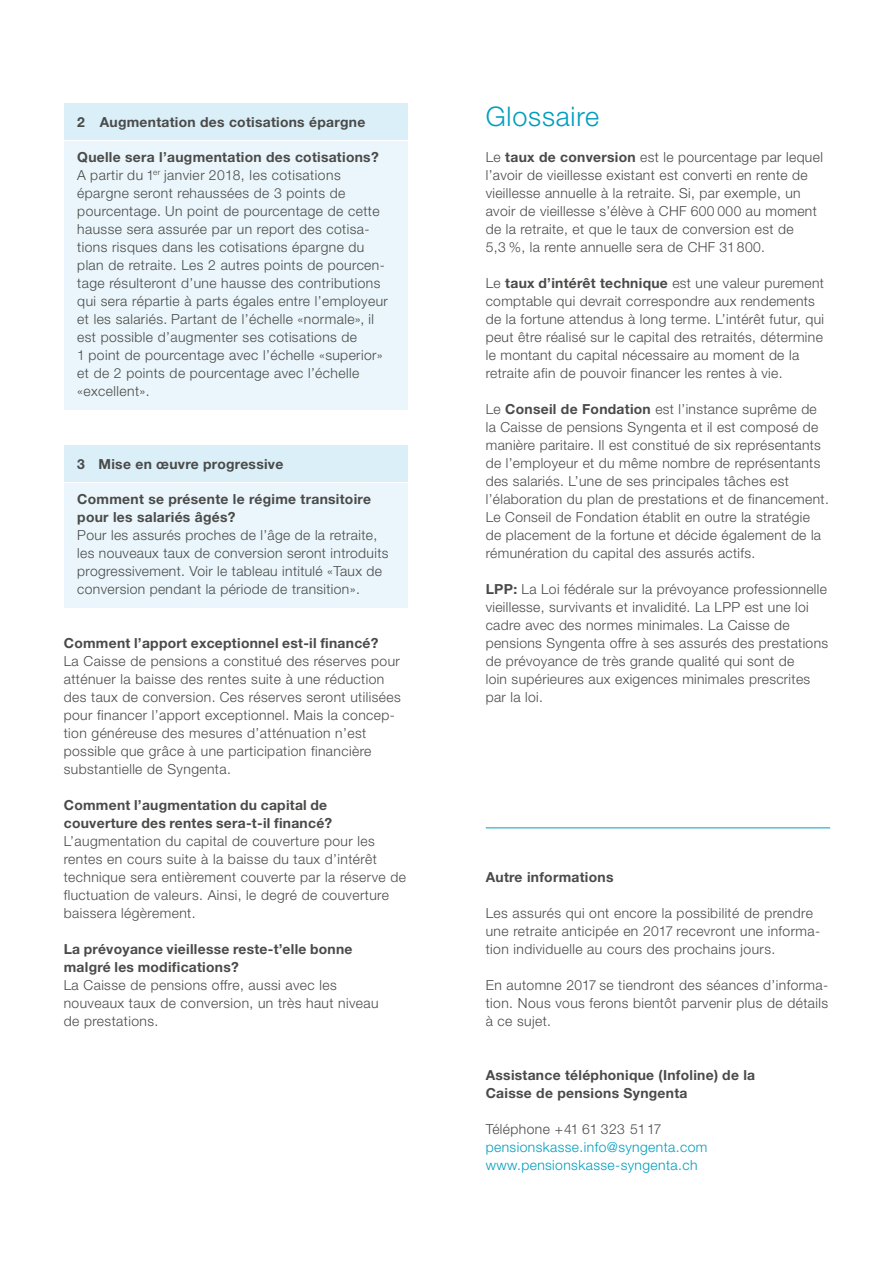
<style>
.page{position:relative;width:893px;height:1263px;background:#fff}
.page>*{position:absolute;margin:0;border:0;box-sizing:border-box;transform-origin:0 0}
.TITEL{font:300 27px "Helvetica Neue LT Std";letter-spacing:.03em;color:#009ebe}
.BODY{font:300 13.8px/18px "Helvetica Neue LT Std";letter-spacing:.025em;color:#4a4a49}
.BOXTEXT_mit_Titelbal{font:300 13.8px/18px "Helvetica Neue LT Std";letter-spacing:.03em;color:#4a4a49}
.Interview__Antwort{font:300 13.8px/18px "Helvetica Neue LT Std";letter-spacing:.03em;color:#4a4a49}
.Interview__Frage{font:700 13.8px/18px "Helvetica Neue LT Std";letter-spacing:.02em;color:#4a4a49}
.BOXTEXT_mit_Titelbal-2{font:700 13.8px/18px "Helvetica Neue LT Std";letter-spacing:.02em;color:#4a4a49}
.BODY-2{font:700 13.8px/18px "Helvetica Neue LT Std";letter-spacing:.02em;color:#4a4a49}
.BODY-3{font:300 13.8px "Helvetica Neue LT Std";letter-spacing:.03em;color:#009ebe}
.BOXTITEL{font:700 13.8px "Helvetica Neue LT Std";letter-spacing:.02em;color:#4a4a49}
.s1{font-weight:700}
</style>
<div class="page">
<div style="left:64px;top:103px;width:343px;height:18px;background:#daeff8"></div>
<div style="left:64px;top:121px;width:343px;height:18px;background:#daeff8"></div>
<div style="left:64px;top:141px;width:343px;height:35px;background:#eaf6fb"></div>
<div style="left:64px;top:159px;width:343px;height:251px;background:#eaf6fb"></div>
<div style="left:64px;top:445px;width:343px;height:18px;background:#daeff8"></div>
<div style="left:64px;top:463px;width:343px;height:18px;background:#daeff8"></div>
<div style="left:64px;top:483px;width:343px;height:53px;background:#eaf6fb"></div>
<div style="left:64px;top:519px;width:343px;height:89px;background:#eaf6fb"></div>
<hr style="left:486px;top:828px;width:344px;height:1px;background:#009ebe">
<p class="BOXTITEL" style="left:77px;top:113px;width:290px">2 Augmentation des cotisations épargne</p>
<p class="BOXTEXT_mit_Titelbal-2" style="left:77px;top:148px;width:303px">Quelle sera l’augmentation des cotisations?</p>
<p class="BOXTEXT_mit_Titelbal" style="left:77px;top:166px;width:312px">A partir du 1<sup>er</sup> janvier 2018, les cotisations épargne seront rehaussées de 3 points de pourcentage. Un point de pourcentage de cette hausse sera assurée par un report des cotisa&shy;tions risques dans les cotisations épargne du plan de retraite. Les 2 autres points de pourcen&shy;tage résulteront d’une hausse des contributions qui sera répartie à parts égales entre l’employeur et les salariés. Partant de l’échelle «normale», il est possible d’augmenter ses cotisations de<br>1 point de pourcentage avec l’échelle «superior» et de 2 points de pourcentage avec l’échelle «excellent».</p>
<p class="BOXTITEL" style="left:77px;top:455px;width:208px">3 Mise en œuvre progressive</p>
<p class="BOXTEXT_mit_Titelbal-2" style="left:77px;top:490px;width:295px">Comment se présente le régime transitoire pour les salariés âgés?</p>
<p class="BOXTEXT_mit_Titelbal" style="left:77px;top:526px;width:313px">Pour les assurés proches de l’âge de la retraite, les nouveaux taux de conversion seront introduits progressivement. Voir le tableau intitulé «Taux de conversion pendant la période de transition».</p>
<p class="Interview__Frage" style="left:64px;top:634px;width:316px">Comment l’apport exceptionnel est-il financé?</p>
<p class="Interview__Antwort" style="left:64px;top:652px;width:338px">La Caisse de pensions a constitué des réserves pour atténuer la baisse des rentes suite à une réduction des taux de conversion. Ces réserves seront utilisées pour financer l’apport exceptionnel. Mais la concep&shy;tion généreuse des mesures d’atténuation n’est possible que grâce à une participation financière substantielle de Syngenta.</p>
<p class="Interview__Frage" style="left:64px;top:796px;width:270px">Comment l’augmentation du capital de couverture des rentes sera-t-il financé?</p>
<p class="Interview__Antwort" style="left:64px;top:832px;width:344px">L’augmentation du capital de couverture pour les rentes en cours suite à la baisse du taux d’intérêt technique sera entièrement couverte par la réserve de fluctuation de valeurs. Ainsi, le degré de couverture baissera légèrement.</p>
<p class="Interview__Frage" style="left:64px;top:940px;width:290px">La prévoyance vieillesse reste-t’elle bonne malgré les modifications?</p>
<p class="Interview__Antwort" style="left:64px;top:976px;width:316px">La Caisse de pensions offre, aussi avec les nouveaux taux de conversion, un très haut niveau de prestations.</p>
<p class="TITEL" style="left:486px;top:100px;width:115px">Glossaire</p>
<p class="BODY" style="left:486px;top:148px;width:339px">Le <span class="s1">taux de conversion</span> est le pourcentage par lequel l’avoir de vieillesse existant est converti en rente de vieillesse annuelle à la retraite. Si, par exemple, un avoir de vieillesse s’élève à CHF 600 000 au moment de la retraite, et que le taux de conversion est de<br>5,3 %, la rente annuelle sera de CHF 31 800.</p>
<p class="BODY" style="left:486px;top:274px;width:340px">Le <span class="s1">taux d’intérêt technique</span> est une valeur purement comptable qui devrait correspondre aux rendements de la fortune attendus à long terme. L’intérêt futur, qui peut être réalisé sur le capital des retraités, détermine le montant du capital nécessaire au moment de la retraite afin de pouvoir financer les rentes à vie.</p>
<p class="BODY" style="left:486px;top:400px;width:345px">Le <span class="s1">Conseil de Fondation</span> est l’instance suprême de la Caisse de pensions Syngenta et il est composé de manière paritaire. Il est constitué de six représentants de l’employeur et du même nombre de représentants des salariés. L’une de ses principales tâches est l’élaboration du plan de prestations et de financement.<br>Le Conseil de Fondation établit en outre la stratégie de placement de la fortune et décide également de la rémunération du capital des assurés actifs.</p>
<p class="BODY" style="left:486px;top:580px;width:344px"><span class="s1">LPP:</span> La Loi fédérale sur la prévoyance professionnelle vieillesse, survivants et invalidité. La LPP est une loi cadre avec des normes minimales. La Caisse de pensions Syngenta offre à ses assurés des prestations de prévoyance de très grande qualité qui sont de<br>loin supérieures aux exigences minimales prescrites par la loi.</p>
<p class="BODY-2" style="left:486px;top:868px;width:129px">Autre informations</p>
<p class="BODY" style="left:486px;top:904px;width:336px">Les assurés qui ont encore la possibilité de prendre une retraite anticipée en 2017 recevront une informa&shy;tion individuelle au cours des prochains jours.</p>
<p class="BODY" style="left:486px;top:976px;width:344px;text-align:justify">En automne 2017 se tiendront des séances d’informa&shy;tion. Nous vous ferons bientôt parvenir plus de détails à ce sujet.</p>
<p class="BODY-2" style="left:486px;top:1066px;width:271px">Assistance téléphonique (Infoline) de la<br>Caisse de pensions Syngenta</p>
<p class="BODY" style="left:486px;top:1120px;width:177px">Téléphone +41 61 323 51 17</p>
<p class="BODY-3" style="left:486px;top:1139px;width:223px">pensionskasse.info@syngenta.com</p>
<p class="BODY-3" style="left:486px;top:1157px;width:213px">www.pensionskasse-syngenta.ch</p>
</div>
